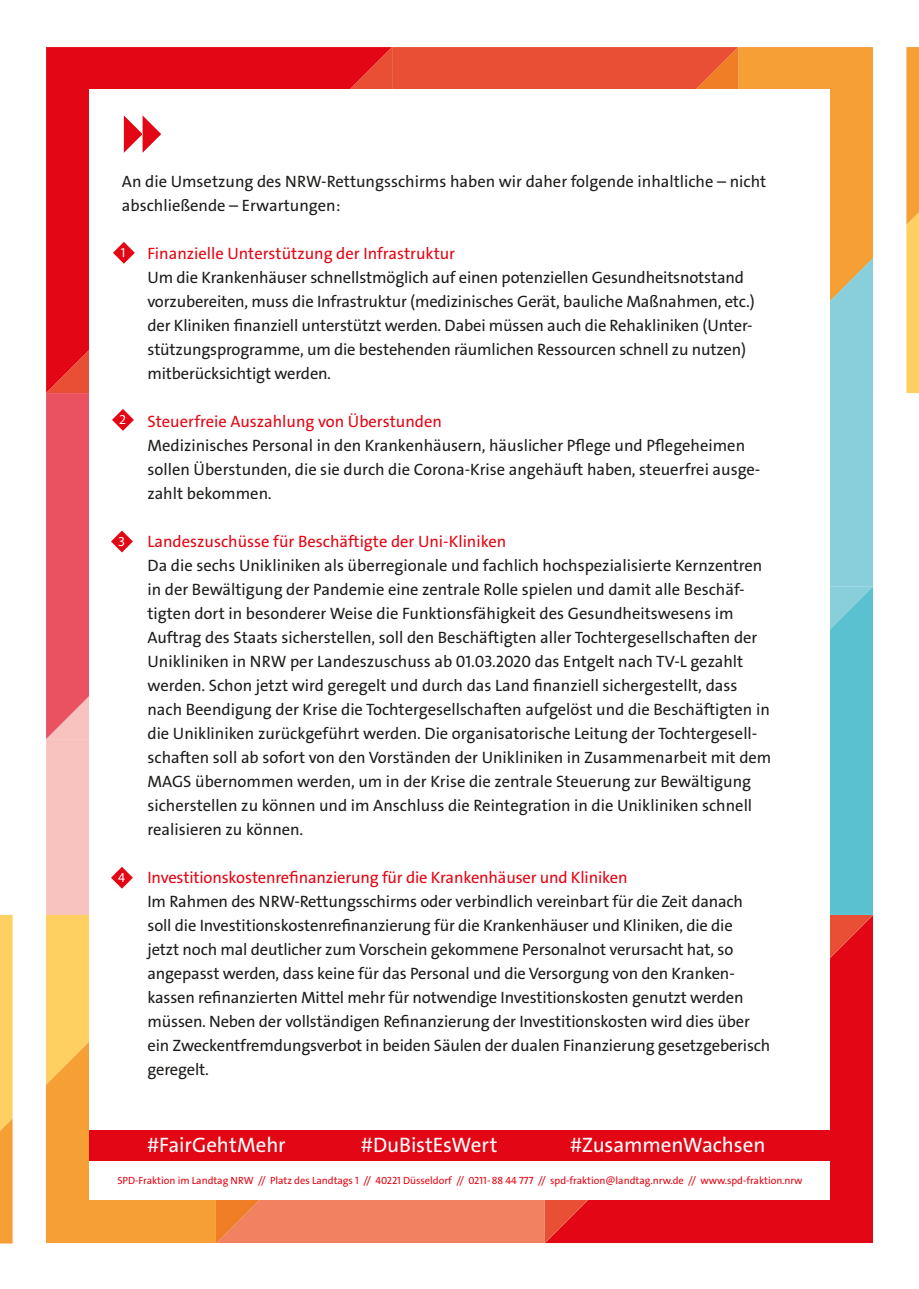
<style>
.page{position:relative;width:919px;height:1289px;background:#fff}
.page>*{position:absolute;margin:0;border:0;box-sizing:border-box;transform-origin:0 0}
.t1{font:21px "The Sans LP5 Plain";letter-spacing:-.005em;color:#fff}
.t2{font:16.5px/24px "The Sans LP5 Plain";letter-spacing:-.005em;color:#1d1d1b}
.t3{font:16.5px "The Sans LP5 Plain";color:#e30614}
.t4{font:13.65px "Myriad Pro";color:#fff}
.t5{font:10.5px "The Sans LP5 Plain";letter-spacing:-.005em;color:#e30614}
</style>
<div class="page">
<svg style="left:738px;top:47px;width:180px;height:165px;fill:#f59f34"></svg>
<svg style="left:47px;top:47px;width:345px;height:346px;background:#e30a16"></svg>
<div style="left:47px;top:393px;width:42px;height:346px;background:#ea5161"></div>
<svg style="left:830px;top:212px;width:88px;height:181px"></svg>
<svg style="left:392px;top:47px;width:346px;height:42px;background:#e95234"></svg>
<div style="left:47px;top:739px;width:42px;height:175px;background:#f8c3bf"></div>
<svg style="left:0;top:1130px;width:216px;height:113px;fill:#f59f34"></svg>
<svg style="left:544px;top:914px;width:328px;height:328px;background:#e3111b"></svg>
<svg style="left:830px;top:586px;width:42px;height:328px;background:#5dc1d0"></svg>
<svg style="left:0;top:914px;width:89px;height:216px"></svg>
<svg style="left:216px;top:1200px;width:328px;height:42px;background:#f0815d"></svg>
<svg style="left:830px;top:258px;width:42px;height:328px;background:#90cacf"></svg>
<div style="left:89px;top:89px;width:740px;height:1110px;background:#fff"></div>
<div style="left:89px;top:1129px;width:741px;height:31px;background:#e30614"></div>
<svg style="left:112px;top:409px;width:22px;height:22px"></svg>
<svg style="left:111px;top:530px;width:22px;height:22px"></svg>
<svg style="left:113px;top:242px;width:22px;height:22px"></svg>
<svg style="left:111px;top:867px;width:22px;height:21px"></svg>
<svg style="left:124px;top:115px;width:37px;height:38px"></svg>
<p class="t2" style="left:122px;top:169px;width:645px">An die Umsetzung des NRW-Rettungsschirms haben wir daher folgende inhaltliche – nicht abschließende – Erwartungen:</p>
<p class="t3" style="left:147px;top:243px;width:309px">Finanzielle Unterstützung der Infrastruktur</p>
<p class="t2" style="left:147px;top:265px;width:608px">Um die Krankenhäuser schnellstmöglich auf einen potenziellen Gesundheitsnotstand vorzubereiten, muss die Infrastruktur (medizinisches Gerät, bauliche Maßnahmen, etc.) der Kliniken finanziell unterstützt werden. Dabei müssen auch die Rehakliniken (Unter&shy;stützungsprogramme, um die bestehenden räumlichen Ressourcen schnell zu nutzen) mitberücksichtigt werden.</p>
<p class="t3" style="left:147px;top:411px;width:296px">Steuerfreie Auszahlung von Überstunden</p>
<p class="t2" style="left:147px;top:433px;width:614px">Medizinisches Personal in den Krankenhäusern, häuslicher Pflege und Pflegeheimen sollen Überstunden, die sie durch die Corona-Krise angehäuft haben, steuerfrei ausge&shy;zahlt bekommen.</p>
<p class="t3" style="left:147px;top:531px;width:360px">Landeszuschüsse für Beschäftigte der Uni-Kliniken</p>
<p class="t2" style="left:147px;top:553px;width:625px">Da die sechs Unikliniken als überregionale und fachlich hochspezialisierte Kernzentren in der Bewältigung der Pandemie eine zentrale Rolle spielen und damit alle Beschäf&shy;tigten dort in besonderer Weise die Funktionsfähigkeit des Gesundheitswesens im Auftrag des Staats sicherstellen, soll den Beschäftigten aller Tochtergesellschaften der Unikliniken in NRW per Landeszuschuss ab 01.03.2020 das Entgelt nach TV-L gezahlt werden. Schon jetzt wird geregelt und durch das Land finanziell sichergestellt, dass nach Beendigung der Krise die Tochtergesellschaften aufgelöst und die Beschäftigten in die Unikliniken zurückgeführt werden. Die organisatorische Leitung der Tochtergesell&shy;schaften soll ab sofort von den Vorständen der Unikliniken in Zusammenarbeit mit dem MAGS übernommen werden, um in der Krise die zentrale Steuerung zur Bewältigung sicherstellen zu können und im Anschluss die Reintegration in die Unikliniken schnell realisieren zu können.</p>
<p class="t3" style="left:147px;top:867px;width:481px">Investitionskostenrefinanzierung für die Krankenhäuser und Kliniken</p>
<p class="t2" style="left:147px;top:889px;width:624px">Im Rahmen des NRW-Rettungsschirms oder verbindlich vereinbart für die Zeit danach soll die Investitionskostenrefinanzierung für die Krankenhäuser und Kliniken, die die<br>jetzt noch mal deutlicher zum Vorschein gekommene Personalnot verursacht hat, so angepasst werden, dass keine für das Personal und die Versorgung von den Kranken&shy;kassen refinanzierten Mittel mehr für notwendige Investitionskosten genutzt werden müssen. Neben der vollständigen Refinanzierung der Investitionskosten wird dies über ein Zweckentfremdungsverbot in beiden Säulen der dualen Finanzierung gesetzgeberisch geregelt.</p>
<p class="t4" style="left:120px;top:244px;width:9px">1</p>
<p class="t4" style="left:119px;top:411px;width:9px">2</p>
<p class="t4" style="left:118px;top:533px;width:9px">3</p>
<p class="t4" style="left:118px;top:869px;width:9px">4</p>
<p class="t1" style="left:147px;top:1131px;width:140px">#FairGehtMehr</p>
<p class="t1" style="left:361px;top:1131px;width:138px">#DuBistEsWert</p>
<p class="t1" style="left:570px;top:1131px;width:197px">#ZusammenWachsen</p>
<p class="t5" style="left:117px;top:1173px;width:686px">SPD-Fraktion im Landtag NRW // Platz des Landtags 1 // 40221 Düsseldorf // 0211-88 44 777 // spd-fraktion@landtag.nrw.de // www.spd-fraktion.nrw</p>
</div>
